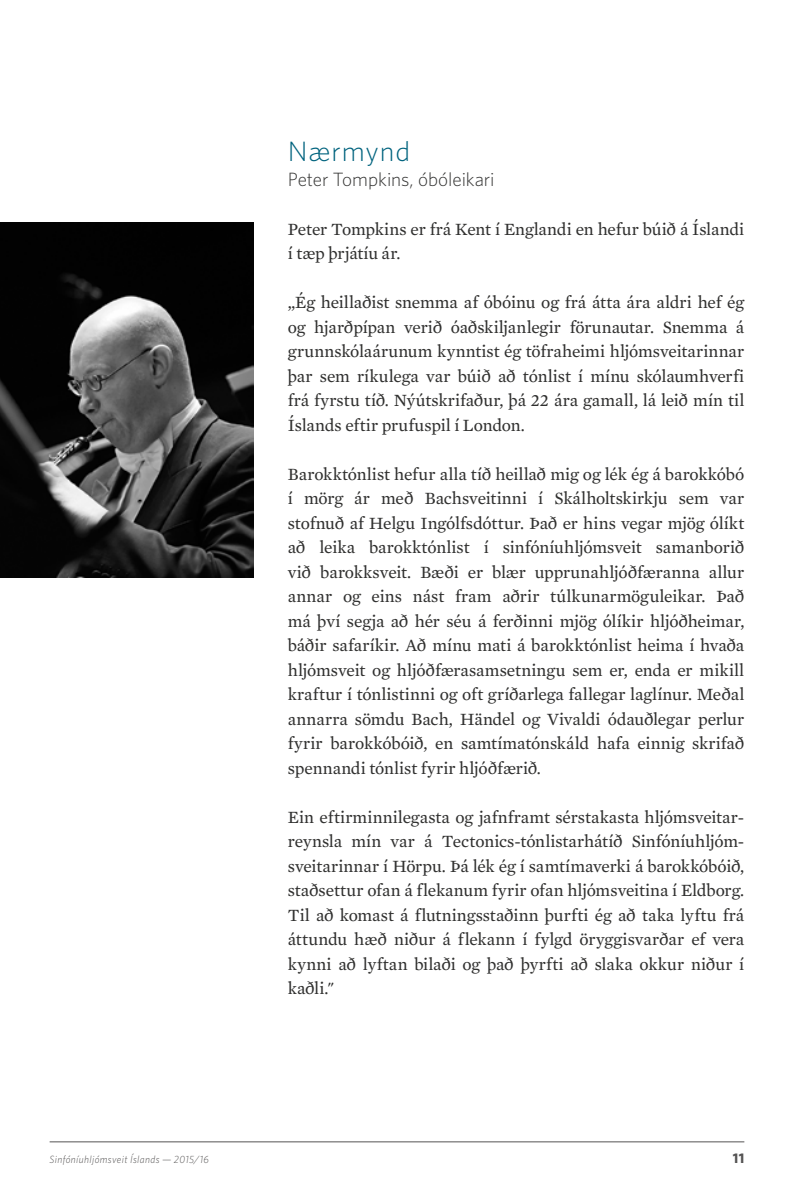
<style>
.page{position:relative;width:794px;height:1191px;background:#fff}
.page>*{position:absolute;margin:0;border:0;box-sizing:border-box;transform-origin:0 0}
.t1{font:300 28px "Whitney";letter-spacing:.035em;color:#00637e}
.t2{font:300 19.25px "Whitney";letter-spacing:-.005em;color:#363635}
.t3{font:17.5px/24.5px "Mercury Text G2";letter-spacing:-.005em;color:#30302f;text-align:justify}
.t4{font:700 14px "Whitney";color:#555454}
.t5{font:italic 300 10.5px "Whitney";letter-spacing:.035em;color:#555454}
</style>
<div class="page">
<hr style="left:50px;top:1141px;width:694px;height:1px;background:#555454">
<img style="left:0;top:223px;width:253px;height:355px">
<h1 class="t1" style="left:288px;top:135px;width:124px">Nærmynd</h1>
<p class="t2" style="left:288px;top:168px;width:208px">Peter Tompkins, óbóleikari</p>
<p class="t3" style="left:288px;top:217px;width:458px">Peter Tompkins er frá Kent í Englandi en hefur búið á Íslandi í tæp þrjátíu ár.</p>
<p class="t3" style="left:288px;top:290px;width:458px">„Ég heillaðist snemma af óbóinu og frá átta ára aldri hef ég og hjarðpípan verið óaðskiljanlegir förunautar. Snemma á grunnskólaárunum kynntist ég töfraheimi hljómsveitarinnar þar sem ríkulega var búið að tónlist í mínu skólaumhverfi frá fyrstu tíð. Nýútskrifaður, þá 22 ára gamall, lá leið mín til Íslands eftir prufuspil í London.</p>
<p class="t3" style="left:288px;top:462px;width:458px">Barokktónlist hefur alla tíð heillað mig og lék ég á barokkóbó í mörg ár með Bachsveitinni í Skálholtskirkju sem var stofnuð af Helgu Ingólfsdóttur. Það er hins vegar mjög ólíkt að leika barokktónlist í sinfóníuhljómsveit samanborið við barokksveit. Bæði er blær upprunahljóðfæranna allur annar og eins nást fram aðrir túlkunarmöguleikar. Það má því segja að hér séu á ferðinni mjög ólíkir hljóðheimar, báðir safaríkir. Að mínu mati á barokktónlist heima í hvaða hljómsveit og hljóðfærasamsetningu sem er, enda er mikill kraftur í tónlistinni og oft gríðarlega fallegar laglínur. Meðal annarra sömdu Bach, Händel og Vivaldi ódauðlegar perlur fyrir barokkóbóið, en samtímatónskáld hafa einnig skrifað spennandi tónlist fyrir hljóðfærið.</p>
<p class="t3" style="left:288px;top:805px;width:458px">Ein eftirminnilegasta og jafnframt sérstakasta hljómsveitar&shy;reynsla mín var á Tectonics-tónlistarhátíð Sinfóníuhljóm&shy;sveitarinnar í Hörpu. Þá lék ég í samtímaverki á barokkóbóið, staðsettur ofan á flekanum fyrir ofan hljómsveitina í Eldborg.<br>Til að komast á flutningsstaðinn þurfti ég að taka lyftu frá áttundu hæð niður á flekann í fylgd öryggisvarðar ef vera kynni að lyftan bilaði og það þyrfti að slaka okkur niður í kaðli."</p>
<p class="t5" style="left:50px;top:1153px;width:161px">Sinfóníuhljómsveit Íslands — 2015/16</p>
<p class="t4" style="left:733px;top:1150px;width:13px">11</p>
</div>
